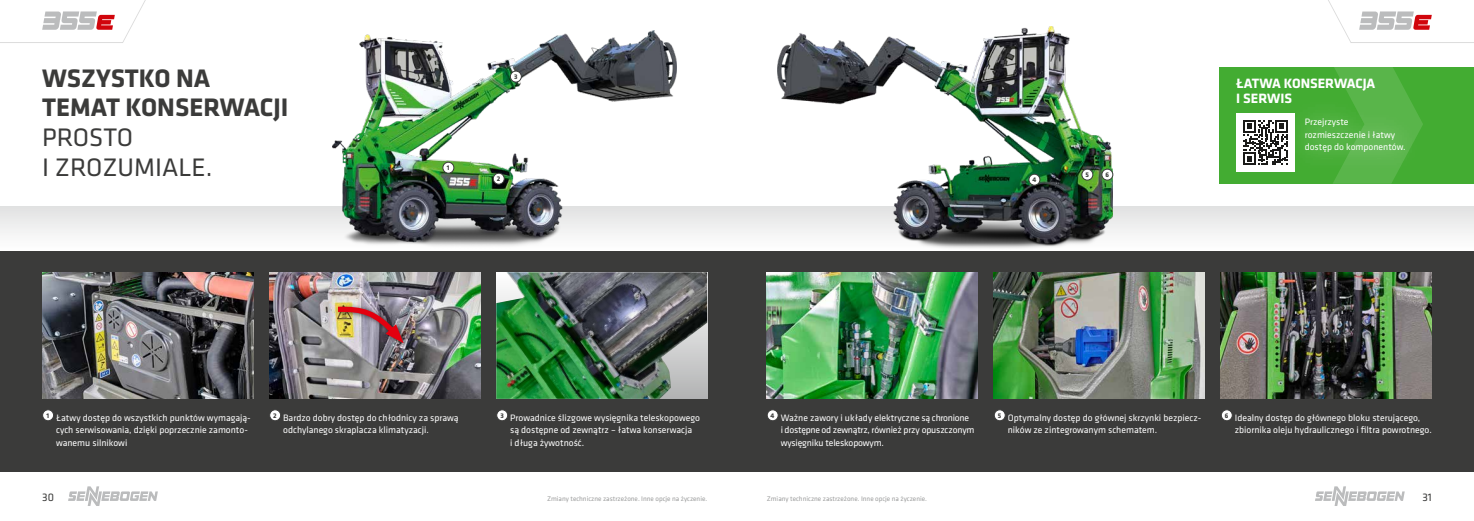
<style>
.page{position:relative;width:1474px;height:521px;background:#fff}
.page>*{position:absolute;margin:0;border:0;box-sizing:border-box;transform-origin:0 0}
.t1{font:700 26.25px/29.8px "Klavika Basic";color:#3b3b3a}
.t2{font:26.25px/29.8px "Klavika Basic";color:#3b3b3a}
.t3{font:700 14px/15.3px "Klavika Basic";color:#fff}
.t4{font:11.38px "Klavika Basic";color:#3b3b3a}
.t5{font:9.62px/12.2px "Klavika Basic";color:#fff}
.t6{font:7px "Klavika Basic";color:#9c9d9d}
.t7{font:700 7px "Klavika Basic";color:#3b3b3a}
</style>
<div class="page">
<svg style="left:68px;top:486px;width:90px;height:20px"></svg>
<svg style="left:1315px;top:486px;width:89px;height:20px"></svg>
<div style="left:0;top:206px;width:1473px;height:45px;background:linear-gradient(to bottom,#e1e1e2,#fff)"></div>
<div style="left:0;top:251px;width:1473px;height:220px;background:#3b3b3a"></div>
<img style="left:766px;top:272px;width:211px;height:127px">
<img style="left:496px;top:272px;width:211px;height:127px">
<img style="left:1220px;top:272px;width:211px;height:127px">
<img style="left:42px;top:272px;width:211px;height:126px">
<img style="left:269px;top:272px;width:211px;height:126px">
<div style="left:335px;top:304px;width:74px;height:45px;background:#1a1a18;opacity:.75"></div>
<img style="left:333px;top:304px;width:71px;height:39px">
<img style="left:993px;top:272px;width:211px;height:127px">
<img style="left:778px;top:26px;width:334px;height:225px">
<img style="left:332px;top:31px;width:345px;height:217px">
<div style="left:1219px;top:67px;width:254px;height:117px;background:#43ac32"></div>
<svg style="left:1333px;top:67px;width:76px;height:117px"></svg>
<div style="left:994px;top:410px;width:11px;height:11px;background:#fff;border-radius:50%"></div>
<div style="left:993px;top:409px;width:12px;height:12px;border:1px solid #3b3b3a;border-radius:50%"></div>
<div style="left:497px;top:410px;width:10px;height:11px;background:#fff;border-radius:50%"></div>
<div style="left:496px;top:409px;width:12px;height:12px;border:1px solid #3b3b3a;border-radius:50%"></div>
<div style="left:270px;top:410px;width:11px;height:11px;background:#fff;border-radius:50%"></div>
<div style="left:269px;top:409px;width:12px;height:12px;border:1px solid #3b3b3a;border-radius:50%"></div>
<div style="left:43px;top:410px;width:11px;height:11px;background:#fff;border-radius:50%"></div>
<div style="left:42px;top:409px;width:12px;height:12px;border:1px solid #3b3b3a;border-radius:50%"></div>
<div style="left:1284px;top:98px;width:138px;height:74px;background:#fff;opacity:.75"></div>
<div style="left:493px;top:173px;width:11px;height:11px;background:#fff;border-radius:50%"></div>
<div style="left:493px;top:173px;width:11px;height:12px;border:1px solid #3b3b3a;border-radius:50%"></div>
<div style="left:443px;top:162px;width:11px;height:11px;background:#fff;border-radius:50%"></div>
<div style="left:442px;top:162px;width:12px;height:12px;border:1px solid #3b3b3a;border-radius:50%"></div>
<div style="left:510px;top:71px;width:11px;height:11px;background:#fff;border-radius:50%"></div>
<div style="left:510px;top:71px;width:12px;height:11px;border:1px solid #3b3b3a;border-radius:50%"></div>
<div style="left:767px;top:410px;width:11px;height:11px;background:#fff;border-radius:50%"></div>
<div style="left:766px;top:409px;width:12px;height:12px;border:1px solid #3b3b3a;border-radius:50%"></div>
<div style="left:1028px;top:174px;width:11px;height:11px;background:#fff;border-radius:50%"></div>
<div style="left:1028px;top:174px;width:12px;height:12px;border:1px solid #3b3b3a;border-radius:50%"></div>
<div style="left:1081px;top:169px;width:11px;height:11px;background:#fff;border-radius:50%"></div>
<div style="left:1081px;top:169px;width:12px;height:12px;border:1px solid #3b3b3a;border-radius:50%"></div>
<div style="left:1101px;top:169px;width:11px;height:11px;background:#fff;border-radius:50%"></div>
<div style="left:1101px;top:169px;width:12px;height:12px;border:1px solid #3b3b3a;border-radius:50%"></div>
<div style="left:1221px;top:410px;width:11px;height:11px;background:#fff;border-radius:50%"></div>
<div style="left:1220px;top:409px;width:12px;height:12px;border:1px solid #3b3b3a;border-radius:50%"></div>
<div style="left:1236px;top:113px;width:58px;height:59px;background:#fff"></div>
<svg style="left:1243px;top:120px;width:44px;height:45px"></svg>
<svg style="left:1328px;top:0;width:145px;height:43px"></svg>
<svg style="left:0;top:0;width:146px;height:43px"></svg>
<h1 class="t1" style="left:42px;top:62px;width:248px">WSZYSTKO NA<br>TEMAT KONSERWACJI</h1>
<h1 class="t2" style="left:42px;top:122px;width:172px">PROSTO<br>I ZROZUMIALE.</h1>
<p class="t7" style="left:447px;top:163px;width:4px">1</p>
<p class="t7" style="left:514px;top:72px;width:5px">3</p>
<p class="t7" style="left:497px;top:174px;width:5px">2</p>
<p class="t7" style="left:1032px;top:175px;width:5px">4</p>
<p class="t7" style="left:1085px;top:170px;width:5px">5</p>
<p class="t7" style="left:1105px;top:170px;width:5px">6</p>
<h2 class="t3" style="left:1236px;top:75px;width:141px">ŁATWA KONSERWACJA<br>I SERWIS</h2>
<p class="t5" style="left:1304px;top:116px;width:102px">Przejrzyste rozmieszczenie i łatwy dostęp do komponentów.</p>
<p class="t5" style="left:56px;top:411px;width:196px;text-indent:-9px"><sup>1</sup> Łatwy dostęp do wszystkich punktów wymagają&shy;cych serwisowania, dzięki poprzecznie zamonto&shy;wanemu silnikowi</p>
<p class="t5" style="left:283px;top:411px;width:177px;text-indent:-10px"><sup>2</sup> Bardzo dobry dostęp do chłodnicy za sprawą odchylanego skraplacza klimatyzacji.</p>
<p class="t5" style="left:510px;top:411px;width:191px;text-indent:-10px"><sup>3</sup> Prowadnice ślizgowe wysięgnika teleskopowego są dostępne od zewnątrz – łatwa konserwacja<br>i długa żywotność.</p>
<p class="t5" style="left:780px;top:411px;width:195px;text-indent:-10px"><sup>4</sup> Ważne zawory i układy elektryczne są chronione<br>i dostępne od zewnątrz, również przy opuszczonym wysięgniku teleskopowym.</p>
<p class="t5" style="left:1007px;top:411px;width:195px;text-indent:-10px"><sup>5</sup> Optymalny dostęp do głównej skrzynki bezpiecz&shy;ników ze zintegrowanym schematem.</p>
<p class="t5" style="left:1234px;top:411px;width:198px;text-indent:-10px"><sup>6</sup> Idealny dostęp do głównego bloku sterującego, zbiornika oleju hydraulicznego i filtra powrotnego.</p>
<p class="t4" style="left:42px;top:490px;width:13px">30</p>
<p class="t6" style="left:547px;top:494px;width:162px">Zmiany techniczne zastrzeżone. Inne opcje na życzenie.</p>
<p class="t6" style="left:766px;top:494px;width:162px">Zmiany techniczne zastrzeżone. Inne opcje na życzenie.</p>
<p class="t4" style="left:1422px;top:490px;width:11px">31</p>
</div>
